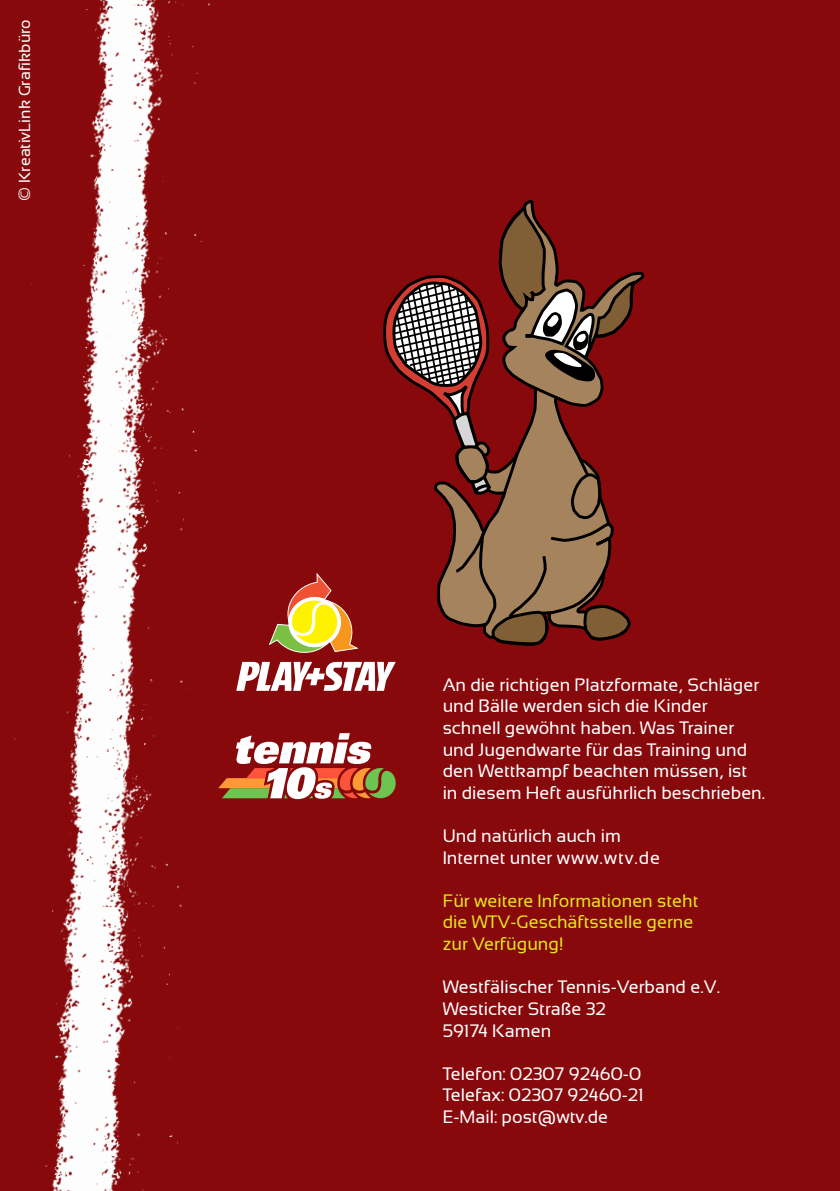
<style>
.page{position:relative;width:840px;height:1191px;background:#fff}
.page>*{position:absolute;margin:0;border:0;box-sizing:border-box;transform-origin:0 0}
.t1{font:18px/21.6px "Sansation";color:#fff}
.t2{font:18px/21.6px "Sansation";color:#e2e41a}
.t3{font:16px "Sansation";color:#fff}
.s1{font-size:28px}
</style>
<div class="page">
<div style="left:0;top:0;width:839px;height:1191px;background:#88090c"></div>
<img style="left:14px;top:0;width:196px;height:1191px">
<svg style="left:383px;top:207px;width:254px;height:439px"></svg>
<svg style="left:218px;top:733px;width:178px;height:67px"></svg>
<svg style="left:236px;top:662px;width:159px;height:29px"></svg>
<svg style="left:269px;top:573px;width:90px;height:80px"></svg>
<p class="t3" style="left:16px;top:202px;width:184px;rotate:-90deg"><span class="s1">©</span> KreativLink Grafikbüro</p>
<p class="t1" style="left:442px;top:674px;width:324px">An die richtigen Platzformate, Schläger und Bälle werden sich die Kinder schnell gewöhnt haben. Was Trainer und Jugendwarte für das Training und den Wettkampf beachten müssen, ist in diesem Heft ausführlich beschrieben.</p>
<p class="t1" style="left:442px;top:825px;width:219px">Und natürlich auch im<br>Internet unter www.wtv.de</p>
<p class="t2" style="left:442px;top:890px;width:257px">Für weitere Informationen steht die WTV-Geschäftsstelle gerne zur Verfügung!</p>
<p class="t1" style="left:442px;top:976px;width:279px">Westfälischer Tennis-Verband e.V.<br>Westicker Straße 32<br>59174 Kamen</p>
<p class="t1" style="left:442px;top:1062px;width:202px">Telefon: 02307 92460-0<br>Telefax: 02307 92460-21<br>E-Mail: post@wtv.de</p>
</div>
